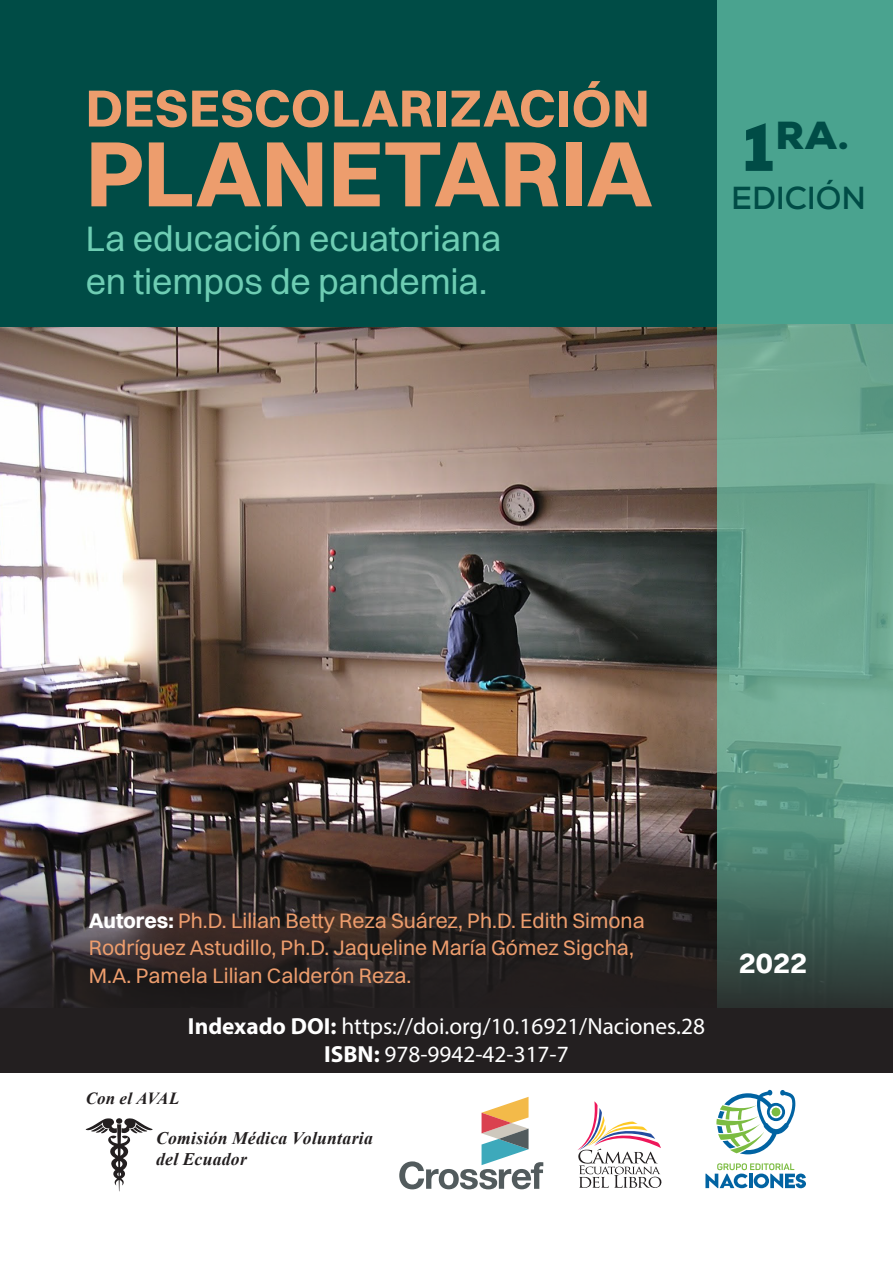
<style>
.page{position:relative;width:893px;height:1263px;background:#fff}
.page>*{position:absolute;margin:0;border:0;box-sizing:border-box;transform-origin:0 0}
.t1{font:700 93.9px "Switzer";letter-spacing:-.005em;color:#ed9d6d}
.t2{font:700 52.8px "Switzer";letter-spacing:.01em;color:#ed9d6d}
.t3{font:900 39px "Nexa";color:#004c46}
.t4{font:35.85px/42.9px "Switzer";letter-spacing:-.005em;color:#6ecdb3}
.t5{font:700 31.8px "Nexa";letter-spacing:-.005em;color:#004c46}
.t6{font:700 29.7px "Switzer";color:#fff}
.t7{font:23.4px/28px "Myriad Pro";color:#fff;text-align:center}
.t8{font:21.15px/27.6px "Switzer";color:#ed9d6d}
.t9{font:italic 700 17.7px/21.1px "Times New Roman";letter-spacing:.015em;color:#231f20}
.t10{font:italic 700 16.95px "Times New Roman";letter-spacing:.015em;color:#231f20}
.s1{font-size:67.05px}
.s2{font-weight:700;color:#fff}
.s3{font-weight:700}
</style>
<div class="page">
<img style="left:0;top:327px;width:717px;height:497px">
<div style="left:0;top:0;width:717px;height:327px;background:#004c46"></div>
<svg style="left:717px;top:0;width:176px;height:824px;background:#5ea490"></svg>
<svg style="left:0;top:824px;width:893px;height:184px;background:#363633"></svg>
<div style="left:0;top:1008px;width:893px;height:64px;background:#231f20"></div>
<svg style="left:716px;top:1089px;width:79px;height:65px"></svg>
<svg style="left:705px;top:1163px;width:101px;height:25px"></svg>
<svg style="left:577px;top:1101px;width:85px;height:87px"></svg>
<svg style="left:399px;top:1097px;width:144px;height:92px"></svg>
<svg style="left:86px;top:1118px;width:67px;height:73px"></svg>
<h2 class="t2" style="left:86px;top:75px;width:565px">DESESCOLARIZACIÓN</h2>
<h1 class="t1" style="left:86px;top:116px;width:568px">PLANETARIA</h1>
<h3 class="t4" style="left:86px;top:216px;width:417px">La educación ecuatoriana en tiempos de pandemia.</h3>
<h3 class="t3" style="left:742px;top:110px;width:108px"><span class="s1">1</span>RA.</h3>
<h3 class="t5" style="left:731px;top:178px;width:136px">EDICIÓN</h3>
<p class="t8" style="left:89px;top:906px;width:557px"><span class="s2">Autores:</span> Ph.D. Lilian Betty Reza Suárez, Ph.D. Edith Simona<br>Rodríguez Astudillo, Ph.D. Jaqueline María Gómez Sigcha,<br>M.A. Pamela Lilian Calderón Reza.</p>
<p class="t7" style="left:188px;top:1011px;width:519px"><span class="s3">Indexado DOI:</span> https://doi.org/10.16921/Naciones.28<br><span class="s3">ISBN:</span> 978-9942-42-317-7</p>
<p class="t10" style="left:86px;top:1088px;width:95px">Con el AVAL</p>
<p class="t9" style="left:156px;top:1127px;width:218px">Comisión Médica Voluntaria del Ecuador</p>
<h3 class="t6" style="left:739px;top:944px;width:70px">2022</h3>
</div>
